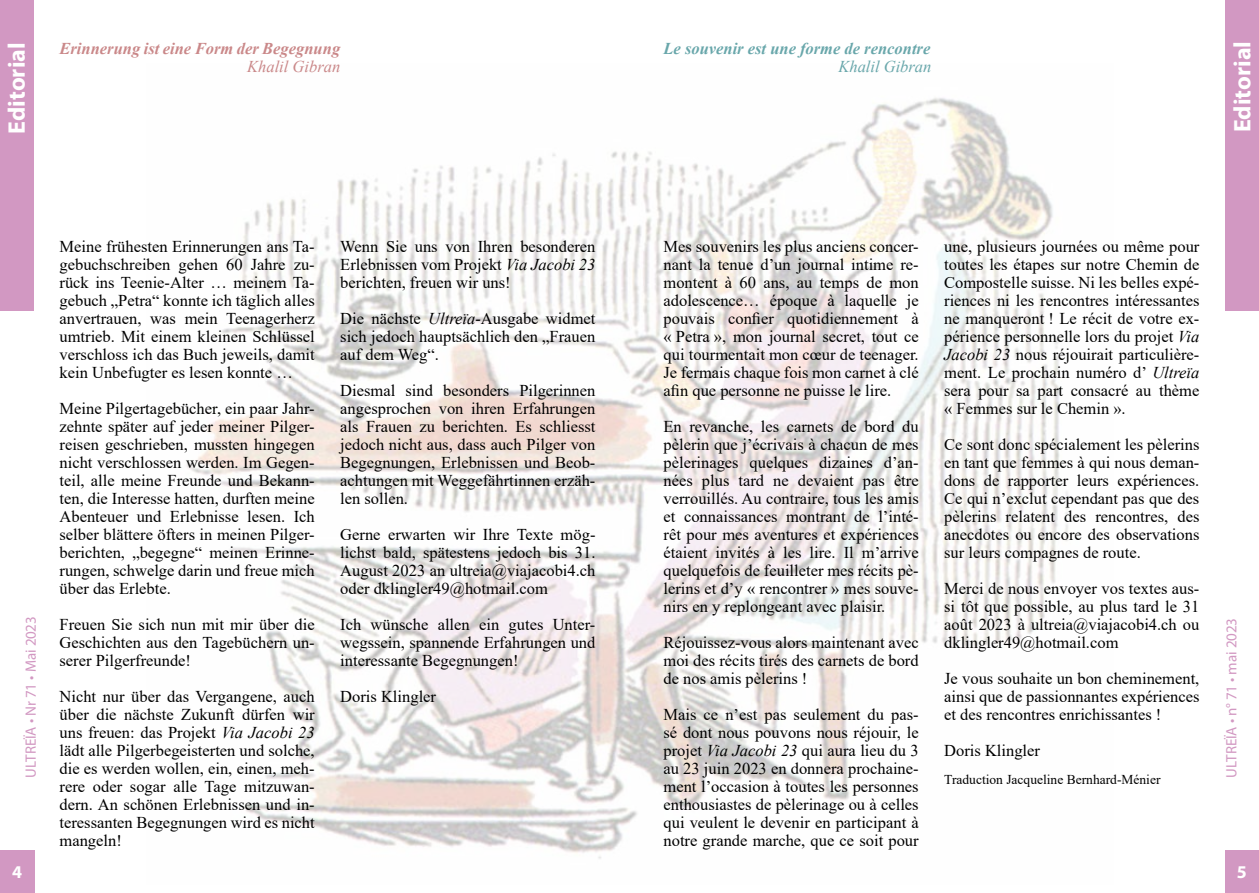
<style>
.page{position:relative;width:1259px;height:893px;background:#fff}
.page>*{position:absolute;margin:0;border:0;box-sizing:border-box;transform-origin:0 0}
.t1{font:700 24px "Myriad Pro";color:#fff}
.t2{font:700 18px "Myriad Pro";color:#fff}
.t3{font:16.5px/18px "Times New Roman";color:#000;text-align:justify}
.t4{font:italic 700 16.5px "Times New Roman";color:#ca8889}
.t5{font:italic 700 16.5px "Times New Roman";color:#69a7ab}
.t6{font:italic 16.5px "Times New Roman";color:#ca8889}
.t7{font:italic 16.5px "Times New Roman";color:#69a7ab}
.t8{font:15px "Myriad Pro";color:#d298c2}
.t9{font:13.5px "Times New Roman";color:#000}
.s1{font-style:italic}
</style>
<div class="page">
<div style="left:1225px;top:0;width:34px;height:310px;background:#d298c2"></div>
<div style="left:1225px;top:850px;width:34px;height:43px;background:#d298c2"></div>
<div style="left:0;top:0;width:34px;height:310px;background:#d298c2"></div>
<div style="left:0;top:850px;width:34px;height:43px;background:#d298c2"></div>
<img style="left:313px;top:98px;width:756px;height:761px">
<svg style="left:187px;top:98px;width:409px;height:728px"></svg>
<h1 class="t1" style="left:1px;top:134px;width:93px;rotate:-90deg">Editorial</h1>
<p class="t4" style="left:60px;top:37px;width:282px">Erinnerung ist eine Form der Begegnung</p>
<p class="t6" style="left:247px;top:55px;width:95px">Khalil Gibran</p>
<p class="t5" style="left:663px;top:37px;width:268px">Le souvenir est une forme de rencontre</p>
<p class="t7" style="left:838px;top:55px;width:95px">Khalil Gibran</p>
<h1 class="t1" style="left:1226px;top:129px;width:88px;rotate:-90deg">XXXXXX</h1>
<h1 class="t1" style="left:1226px;top:132px;width:93px;rotate:-90deg">Editorial</h1>
<p class="t3" style="left:60px;top:237px;width:257px">Meine frühesten Erinnerungen ans Ta&shy;gebuchschreiben gehen 60 Jahre zu&shy;rück ins Teenie-Alter … meinem Ta&shy;gebuch „Petra“ konnte ich täglich alles anvertrauen, was mein Teenagerherz umtrieb. Mit einem kleinen Schlüssel verschloss ich das Buch jeweils, damit kein Unbefugter es lesen konnte …</p>
<p class="t3" style="left:60px;top:399px;width:257px">Meine Pilgertagebücher, ein paar Jahr&shy;zehnte später auf jeder meiner Pilger&shy;reisen geschrieben, mussten hingegen nicht verschlossen werden. Im Gegen&shy;teil, alle meine Freunde und Bekann&shy;ten, die Interesse hatten, durften meine Abenteuer und Erlebnisse lesen. Ich selber blättere öfters in meinen Pilger&shy;berichten, „begegne“ meinen Erinne&shy;rungen, schwelge darin und freue mich über das Erlebte.</p>
<p class="t3" style="left:60px;top:615px;width:257px">Freuen Sie sich nun mit mir über die Geschichten aus den Tagebüchern un&shy;serer Pilgerfreunde!</p>
<p class="t3" style="left:60px;top:687px;width:257px">Nicht nur über das Vergangene, auch über die nächste Zukunft dürfen wir uns freuen: das Projekt <span class="s1">Via Jacobi 23 </span>lädt alle Pilgerbegeisterten und solche, die es werden wollen, ein, einen, meh&shy;rere oder sogar alle Tage mitzuwan&shy;dern. An schönen Erlebnissen und in&shy;teressanten Begegnungen wird es nicht mangeln!</p>
<p class="t3" style="left:340px;top:237px;width:257px">Wenn Sie uns von Ihren besonderen Erlebnissen vom Projekt <span class="s1">Via Jacobi 23 </span>berichten, freuen wir uns!</p>
<p class="t3" style="left:340px;top:309px;width:257px">Die nächste <span class="s1">Ultreïa-</span>Ausgabe widmet sich jedoch hauptsächlich den „Frauen auf dem Weg“.</p>
<p class="t3" style="left:340px;top:381px;width:257px">Diesmal sind besonders Pilgerinnen angesprochen von ihren Erfahrungen als Frauen zu berichten. Es schliesst jedoch nicht aus, dass auch Pilger von Begegnungen, Erlebnissen und Beob&shy;achtungen mit Weggefährtinnen erzäh&shy;len sollen.</p>
<p class="t3" style="left:340px;top:525px;width:257px">Gerne erwarten wir Ihre Texte mög&shy;lichst bald, spätestens jedoch bis 31.<br>August 2023 an ultreia@viajacobi4.ch oder dklingler49@hotmail.com</p>
<p class="t3" style="left:340px;top:615px;width:257px">Ich wünsche allen ein gutes Unter&shy;wegssein, spannende Erfahrungen und interessante Begegnungen!</p>
<p class="t3" style="left:340px;top:687px;width:97px">Doris Klingler</p>
<p class="t3" style="left:663px;top:237px;width:257px">Mes souvenirs les plus anciens concer&shy;nant la tenue d’un journal intime re&shy;montent à 60 ans, au temps de mon adolescence… époque à laquelle je pouvais confier quotidiennement à « Petra », mon journal secret, tout ce qui tourmentait mon cœur de teenager.<br>Je fermais chaque fois mon carnet à clé afin que personne ne puisse le lire.</p>
<p class="t3" style="left:663px;top:417px;width:257px">En revanche, les carnets de bord du pèlerin que j’écrivais à chacun de mes pèlerinages quelques dizaines d’an&shy;nées plus tard ne devaient pas être verrouillés. Au contraire, tous les amis et connaissances montrant de l’inté&shy;rêt pour mes aventures et expériences étaient invités à les lire. Il m’arrive quelquefois de feuilleter mes récits pè&shy;lerins et d’y « rencontrer » mes souve&shy;nirs en y replongeant avec plaisir.</p>
<p class="t3" style="left:663px;top:633px;width:257px">Réjouissez-vous alors maintenant avec moi des récits tirés des carnets de bord de nos amis pèlerins !</p>
<p class="t3" style="left:663px;top:705px;width:257px">Mais ce n’est pas seulement du pas&shy;sé dont nous pouvons nous réjouir, le projet <span class="s1">Via Jacobi 23</span> qui aura lieu du 3 au 23 juin 2023 en donnera prochaine&shy;ment l’occasion à toutes les personnes enthousiastes de pèlerinage ou à celles qui veulent le devenir en participant à notre grande marche, que ce soit pour</p>
<p class="t3" style="left:944px;top:237px;width:257px">une, plusieurs journées ou même pour toutes les étapes sur notre Chemin de Compostelle suisse. Ni les belles expé&shy;riences ni les rencontres intéressantes ne manqueront ! Le récit de votre ex&shy;périence personnelle lors du projet <span class="s1">Via Jacobi 23</span> nous réjouirait particulière&shy;ment. Le prochain numéro d’ <span class="s1">Ultreïa </span>sera pour sa part consacré au thème « Femmes sur le Chemin ».</p>
<p class="t3" style="left:944px;top:435px;width:257px">Ce sont donc spécialement les pèlerins en tant que femmes à qui nous deman&shy;dons de rapporter leurs expériences.<br>Ce qui n’exclut cependant pas que des pèlerins relatent des rencontres, des anecdotes ou encore des observations sur leurs compagnes de route.</p>
<p class="t3" style="left:944px;top:579px;width:257px">Merci de nous envoyer vos textes aus&shy;si tôt que possible, au plus tard le 31 août 2023 à ultreia@viajacobi4.ch ou dklingler49@hotmail.com</p>
<p class="t3" style="left:944px;top:669px;width:257px">Je vous souhaite un bon cheminement, ainsi que de passionnantes expériences et des rencontres enrichissantes !</p>
<p class="t3" style="left:944px;top:741px;width:97px">Doris Klingler</p>
<p class="t9" style="left:944px;top:770px;width:218px">Traduction Jacqueline Bernhard-Ménier</p>
<p class="t8" style="left:22px;top:778px;width:163px;rotate:-90deg">ULTREÏA • Nr 71 • Mai 2023</p>
<p class="t8" style="left:1222px;top:778px;width:161px;rotate:-90deg">ULTREÏA • n° 71 • mai 2023</p>
<p class="t2" style="left:12px;top:861px;width:11px">4</p>
<p class="t2" style="left:1237px;top:861px;width:11px">5</p>
</div>
